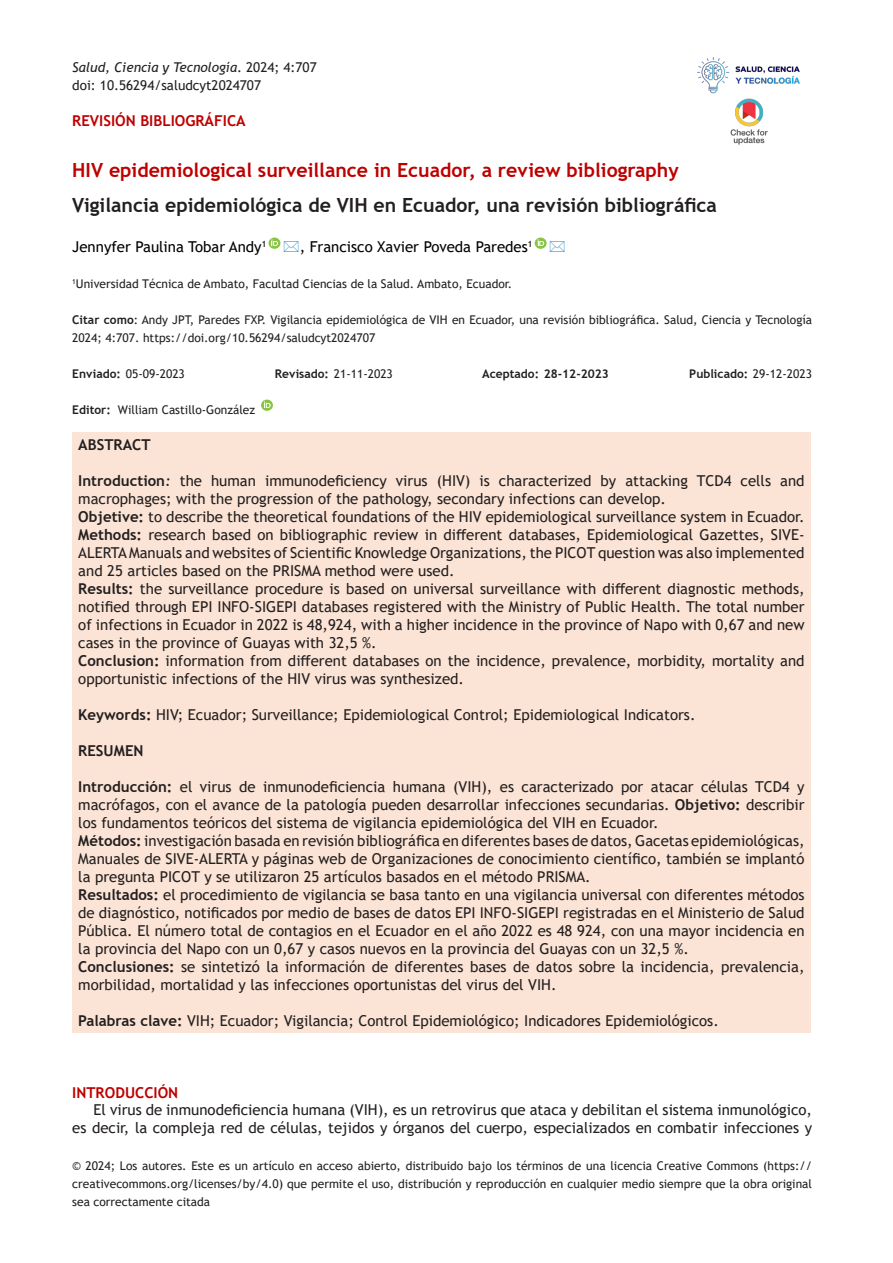
<style>
.page{position:relative;width:893px;height:1263px;background:#fff}
.page>*{position:absolute;margin:0;border:0;box-sizing:border-box;transform-origin:0 0}
.t1{font:700 19.5px "Trebuchet MS";color:#231f20}
.t2{font:700 19.5px "Trebuchet MS";color:#be0000}
.t3{font:15px/18px "Trebuchet MS";color:#231f20;text-align:justify}
.t4{font:15px "Trebuchet MS";color:#000}
.t5{font:700 15px "Trebuchet MS";color:#be0000}
.t6{font:700 15px "Trebuchet MS";color:#231f20}
.t7{font:italic 13.5px "Trebuchet MS";color:#231f20}
.t8{font:13.5px "Trebuchet MS";color:#231f20}
.t9{font:12px/18px "Trebuchet MS";color:#231f20;text-align:justify}
.t10{font:700 12px "Trebuchet MS";color:#231f20}
.s1{font-style:normal}
.s2{font-weight:700}
.s3{font-weight:400}
.s4{font-style:italic}
</style>
<div class="page">
<img style="left:697px;top:57px;width:103px;height:37px">
<img style="left:730px;top:98px;width:38px;height:47px">
<div style="left:72px;top:432px;width:739px;height:600px;background:#fbe4d5"></div>
<svg style="left:261px;top:400px;width:12px;height:11px"></svg>
<svg style="left:269px;top:238px;width:12px;height:11px"></svg>
<svg style="left:535px;top:238px;width:12px;height:11px"></svg>
<p class="t7" style="left:72px;top:59px;width:246px">Salud, Ciencia y Tecnología<span class="s1">. 2024; 4:707</span></p>
<p class="t8" style="left:72px;top:77px;width:190px">doi: 10.56294/saludcyt2024707</p>
<p class="t5" style="left:72px;top:111px;width:175px">REVISIÓN BIBLIOGRÁFICA</p>
<p class="t2" style="left:72px;top:158px;width:608px">HIV epidemiological surveillance in Ecuador, a review bibliography</p>
<p class="t1" style="left:72px;top:193px;width:646px">Vigilancia epidemiológica de VIH en Ecuador, una revisión bibliográfica</p>
<p class="t4" style="left:72px;top:237px;width:195px">Jennyfer Paulina Tobar Andy<sup>1</sup></p>
<p class="t4" style="left:300px;top:237px;width:234px">, Francisco Xavier Poveda Paredes<sup>1</sup></p>
<p class="t9" style="left:72px;top:275px;width:442px"><sup>1</sup>Universidad Técnica de Ambato, Facultad Ciencias de la Salud. Ambato, Ecuador.</p>
<p class="t9" style="left:72px;top:311px;width:741px"><span class="s2">Citar como</span>: Andy JPT, Paredes FXP. Vigilancia epidemiológica de VIH en Ecuador, una revisión bibliográfica. Salud, Ciencia y Tecnología<br>2024; 4:707. https://doi.org/10.56294/saludcyt2024707</p>
<p class="t9" style="left:72px;top:365px;width:114px"><span class="s2">Enviado:</span> 05-09-2023</p>
<p class="t9" style="left:275px;top:365px;width:120px"><span class="s2">Revisado:</span> 21-11-2023</p>
<p class="t10" style="left:482px;top:366px;width:128px">Aceptado: 28-12-2023</p>
<p class="t10" style="left:689px;top:366px;width:124px">Publicado: <span class="s3">29-12-2023</span></p>
<p class="t9" style="left:72px;top:401px;width:184px"><span class="s2">Editor:</span> William Castillo-González</p>
<p class="t6" style="left:78px;top:435px;width:74px">ABSTRACT</p>
<p class="t3" style="left:78px;top:472px;width:728px"><span class="s2">Introduction</span><span class="s4">:</span> the human immunodeficiency virus (HIV) is characterized by attacking TCD4 cells and macrophages; with the progression of the pathology, secondary infections can develop.</p>
<p class="t3" style="left:78px;top:508px;width:728px"><span class="s2">Objetive:</span> to describe the theoretical foundations of the HIV epidemiological surveillance system in Ecuador.</p>
<p class="t3" style="left:78px;top:526px;width:728px"><span class="s2">Methods:</span> research based on bibliographic review in different databases, Epidemiological Gazettes, SIVE-ALERTA Manuals and websites of Scientific Knowledge Organizations, the PICOT question was also implemented and 25 articles based on the PRISMA method were used.</p>
<p class="t3" style="left:78px;top:580px;width:728px"><span class="s2">Results:</span> the surveillance procedure is based on universal surveillance with different diagnostic methods, notified through EPI INFO-SIGEPI databases registered with the Ministry of Public Health. The total number of infections in Ecuador in 2022 is 48,924, with a higher incidence in the province of Napo with 0,67 and new cases in the province of Guayas with 32,5 %.</p>
<p class="t3" style="left:78px;top:652px;width:728px"><span class="s2">Conclusion:</span> information from different databases on the incidence, prevalence, morbidity, mortality and opportunistic infections of the HIV virus was synthesized.</p>
<p class="t3" style="left:78px;top:706px;width:619px"><span class="s2">Keywords:</span> HIV; Ecuador; Surveillance; Epidemiological Control; Epidemiological Indicators.</p>
<p class="t6" style="left:78px;top:741px;width:67px">RESUMEN</p>
<p class="t3" style="left:78px;top:778px;width:728px"><span class="s2">Introducción:</span> el virus de inmunodeficiencia humana (VIH), es caracterizado por atacar células TCD4 y macrófagos, con el avance de la patología pueden desarrollar infecciones secundarias. <span class="s2">Objetivo:</span> describir los fundamentos teóricos del sistema de vigilancia epidemiológica del VIH en Ecuador.</p>
<p class="t3" style="left:78px;top:832px;width:728px"><span class="s2">Métodos:</span> investigación basada en revisión bibliográfica en diferentes bases de datos, Gacetas epidemiológicas, Manuales de SIVE-ALERTA y páginas web de Organizaciones de conocimiento científico, también se implantó la pregunta PICOT y se utilizaron 25 artículos basados en el método PRISMA.</p>
<p class="t3" style="left:78px;top:886px;width:728px"><span class="s2">Resultados:</span> el procedimiento de vigilancia se basa tanto en una vigilancia universal con diferentes métodos de diagnóstico, notificados por medio de bases de datos EPI INFO-SIGEPI registradas en el Ministerio de Salud Pública. El número total de contagios en el Ecuador en el año 2022 es 48 924, con una mayor incidencia en la provincia del Napo con un 0,67 y casos nuevos en la provincia del Guayas con un 32,5 %.</p>
<p class="t3" style="left:78px;top:958px;width:728px"><span class="s2">Conclusiones:</span> se sintetizó la información de diferentes bases de datos sobre la incidencia, prevalencia, morbilidad, mortalidad y las infecciones oportunistas del virus del VIH.</p>
<p class="t3" style="left:78px;top:1012px;width:642px"><span class="s2">Palabras clave:</span> VIH; Ecuador; Vigilancia; Control Epidemiológico; Indicadores Epidemiológicos.</p>
<p class="t5" style="left:72px;top:1083px;width:107px">INTRODUCCIÓN</p>
<p class="t3" style="left:72px;top:1101px;width:741px;line-height:17.2px;text-align:right">El virus de inmunodeficiencia humana (VIH), es un retrovirus que ataca y debilitan el sistema inmunológico,<br>es decir, la compleja red de células, tejidos y órganos del cuerpo, especializados en combatir infecciones y</p>
<p class="t9" style="left:72px;top:1157px;width:741px">© 2024; Los autores. Este es un artículo en acceso abierto, distribuido bajo los términos de una licencia Creative Commons (https:// creativecommons.org/licenses/by/4.0) que permite el uso, distribución y reproducción en cualquier medio siempre que la obra original sea correctamente citada</p>
</div>
